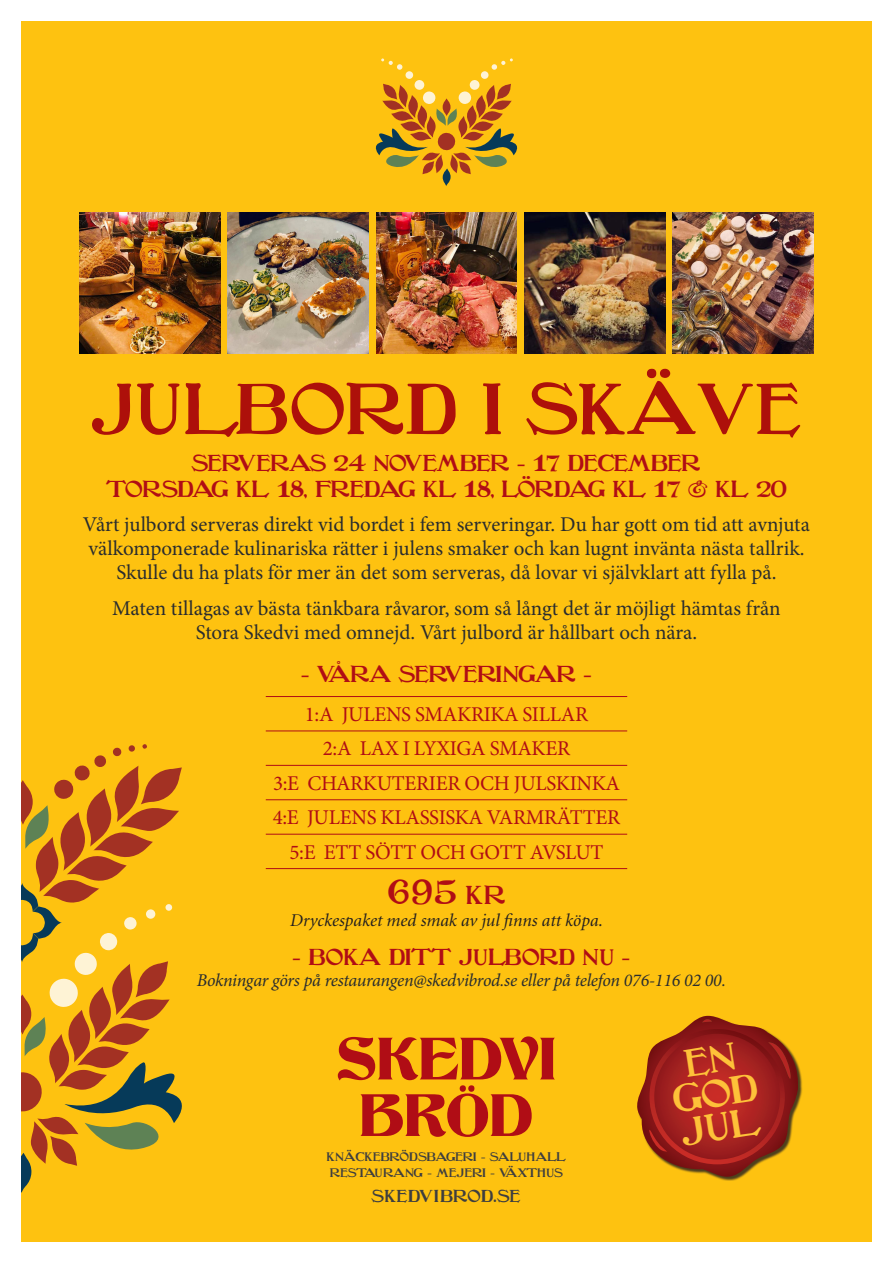
<style>
.page{position:relative;width:893px;height:1263px;background:#fff}
.page>*{position:absolute;margin:0;border:0;box-sizing:border-box;transform-origin:0 0}
.t1{font:75px "Ozs Wizard Scarecrow";letter-spacing:.03em;color:#ad100a}
.t2{font:40.35px/33.8px "Ozs Wizard Scarecrow";color:#fec139;text-align:center}
.t3{font:36px "Ozs Wizard Scarecrow";color:#b00d15}
.t4{font:24px/25.5px "Ozs Wizard Scarecrow";letter-spacing:-.01em;color:#b00d15;text-align:center}
.t5{font:24px "Ozs Wizard Scarecrow";letter-spacing:.015em;color:#b00d15}
.t6{font:21px/24px "Minion Pro";color:#292c2f;text-align:center}
.t7{font:21px/34.5px "Minion Pro";letter-spacing:-.015em;color:#b00d15;text-align:center}
.t8{font:italic 18px "Minion Pro";letter-spacing:-.02em;color:#292c2f}
.t9{font:italic 18px "Minion";color:#231f20}
.t10{font:18px "Ozs Wizard Scarecrow";letter-spacing:.025em;color:#3e3e3f}
.t11{font:12.75px "Ozs Wizard Scarecrow";letter-spacing:.005em;color:#3e3e3f}
.s1{font-size:27px}
</style>
<div class="page">
<div style="left:21px;top:21px;width:851px;height:1221px;background:#fec210"></div>
<svg style="left:338px;top:1036px;width:217px;height:101px"></svg>
<svg style="left:414px;top:80px;width:11px;height:10px"></svg>
<div style="left:405px;top:71px;width:8px;height:8px;background:#fef3d5;border-radius:50%"></div>
<svg style="left:381px;top:58px;width:22px;height:12px"></svg>
<svg style="left:469px;top:80px;width:11px;height:10px"></svg>
<div style="left:481px;top:71px;width:8px;height:8px;background:#fef3d5;border-radius:50%"></div>
<svg style="left:491px;top:58px;width:22px;height:12px"></svg>
<svg style="left:376px;top:84px;width:141px;height:102px"></svg>
<svg style="left:21px;top:744px;width:161px;height:449px"></svg>
<div style="left:638px;top:1016px;width:164px;height:165px;background:#231f20;opacity:.8"></div>
<svg style="left:637px;top:1016px;width:161px;height:161px"></svg>
<hr style="left:266px;top:696px;width:361px;height:1px;background:#b00d15">
<hr style="left:266px;top:731px;width:361px;height:1px;background:#b00d15">
<hr style="left:266px;top:765px;width:361px;height:1px;background:#b00d15">
<hr style="left:266px;top:799px;width:361px;height:1px;background:#b00d15">
<hr style="left:266px;top:834px;width:361px;height:1px;background:#b00d15">
<hr style="left:266px;top:868px;width:361px;height:1px;background:#b00d15">
<img style="left:524px;top:213px;width:141px;height:141px">
<img style="left:672px;top:213px;width:141px;height:141px">
<img style="left:376px;top:213px;width:141px;height:141px">
<img style="left:228px;top:213px;width:141px;height:141px">
<img style="left:80px;top:213px;width:141px;height:141px">
<p class="t1" style="left:91px;top:366px;width:712px">JULBORD I SKÄVE</p>
<p class="t4" style="left:106px;top:453px;width:682px">SERVERAS 24 NOVEMBER - 17 DECEMBER<br>TORSDAG KL 18, FREDAG KL 18, LÖRDAG KL 17 &amp; KL 20</p>
<p class="t6" style="left:83px;top:513px;width:729px">Vårt julbord serveras direkt vid bordet i fem serveringar. Du har gott om tid att avnjuta välkomponerade kulinariska rätter i julens smaker och kan lugnt invänta nästa tallrik.<br>Skulle du ha plats för mer än det som serveras, då lovar vi självklart att fylla på.</p>
<p class="t6" style="left:112px;top:597px;width:670px">Maten tillagas av bästa tänkbara råvaror, som så långt det är möjligt hämtas från<br>Stora Skedvi med omnejd. Vårt julbord är hållbart och nära.</p>
<p class="t4" style="left:301px;top:663px;width:292px">- VÅRA SERVERINGAR -</p>
<p class="t7" style="left:305px;top:697px;width:285px">1:A JULENS SMAKRIKA SILLAR</p>
<p class="t7" style="left:323px;top:731px;width:249px">2:A LAX I LYXIGA SMAKER</p>
<p class="t7" style="left:273px;top:766px;width:348px">3:E CHARKUTERIER OCH JULSKINKA</p>
<p class="t7" style="left:273px;top:800px;width:349px">4:E JULENS KLASSISKA VARMRÄTTER<br>5:E ETT SÖTT OCH GOTT AVSLUT</p>
<p class="t3" style="left:388px;top:871px;width:119px">695 <span class="s1">KR</span></p>
<p class="t9" style="left:290px;top:912px;width:314px">Dryckespaket med smak av jul finns att köpa.</p>
<p class="t5" style="left:293px;top:943px;width:339px">- BOKA DITT JULBORD NU -</p>
<p class="t8" style="left:197px;top:968px;width:531px">Bokningar görs på restaurangen@skedvibrod.se eller på telefon 076-116 02 00.</p>
<p class="t11" style="left:327px;top:1150px;width:241px">KNÄCKEBRÖDSBAGERI - SALUHALL</p>
<p class="t11" style="left:330px;top:1166px;width:234px">RESTAURANG - MEJERI - VÄXTHUS</p>
<p class="t10" style="left:372px;top:1186px;width:150px">SKEDVIBROD.SE</p>
<p class="t2" style="left:666px;top:1053px;width:86px;rotate:-9deg">EN<br>GOD<br>JUL</p>
</div>
